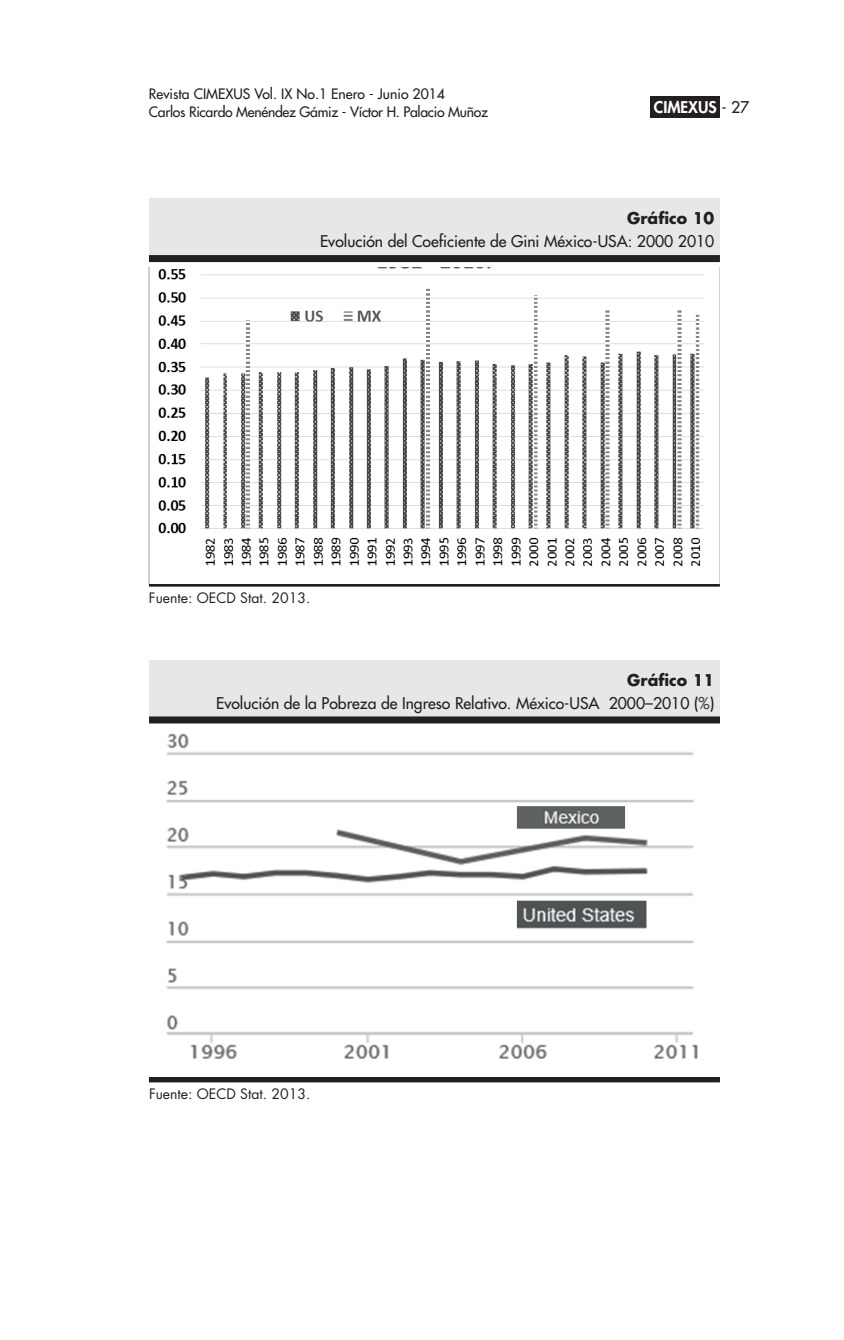
<style>
.page{position:relative;width:844px;height:1340px;background:#fff}
.page>*{position:absolute;margin:0;border:0;box-sizing:border-box;transform-origin:0 0}
.CUADROS_TITLES{font:500 15.75px "Futura Std";color:#231f20}
.CUADROS_TITLES-2{font:700 15.75px "Futura Std";color:#231f20}
.t1{font:800 15.75px "Futura Std";color:#fff}
.t2{font:500 14px/17.5px "Futura Std";letter-spacing:-.02em;color:#231f20}
.Fuentes_cuadros{font:14px "Futura Std";color:#231f20}
.s1{font-weight:500;color:#231f20}
</style>
<div class="page">
<div style="left:650px;top:96px;width:69px;height:21px;background:#231f20"></div>
<div style="left:149px;top:198px;width:570px;height:59px;background:#e6e7e9"></div>
<div style="left:149px;top:255px;width:570px;height:7px;background:#231f20"></div>
<svg style="left:149px;top:583px;width:570px;height:3px;fill:#231f20"></svg>
<img style="left:149px;top:268px;width:555px;height:315px">
<div style="left:149px;top:660px;width:570px;height:58px;background:#e6e7e9"></div>
<div style="left:149px;top:716px;width:570px;height:7px;background:#231f20"></div>
<div style="left:149px;top:1077px;width:570px;height:5px;background:#231f20"></div>
<img style="left:166px;top:733px;width:532px;height:326px">
<p class="t2" style="left:149px;top:86px;width:340px">Revista CIMEXUS Vol. IX No.1 Enero - Junio 2014<br>Carlos Ricardo Menéndez Gámiz - Víctor H. Palacio Muñoz</p>
<p class="t1" style="left:653px;top:97px;width:97px">CIMEXUS <span class="s1">- 27</span></p>
<p class="CUADROS_TITLES-2" style="left:627px;top:207px;width:89px">Gráfico 10</p>
<p class="CUADROS_TITLES" style="left:320px;top:231px;width:395px">Evolución del Coeficiente de Gini México-USA: 2000 2010</p>
<p class="Fuentes_cuadros" style="left:149px;top:589px;width:163px">Fuente: OECD Stat. 2013.</p>
<p class="CUADROS_TITLES-2" style="left:627px;top:669px;width:89px">Gráfico 11</p>
<p class="CUADROS_TITLES" style="left:216px;top:693px;width:499px">Evolución de la Pobreza de Ingreso Relativo. México-USA 2000–2010 (%)</p>
<p class="Fuentes_cuadros" style="left:149px;top:1085px;width:163px">Fuente: OECD Stat. 2013.</p>
</div>
